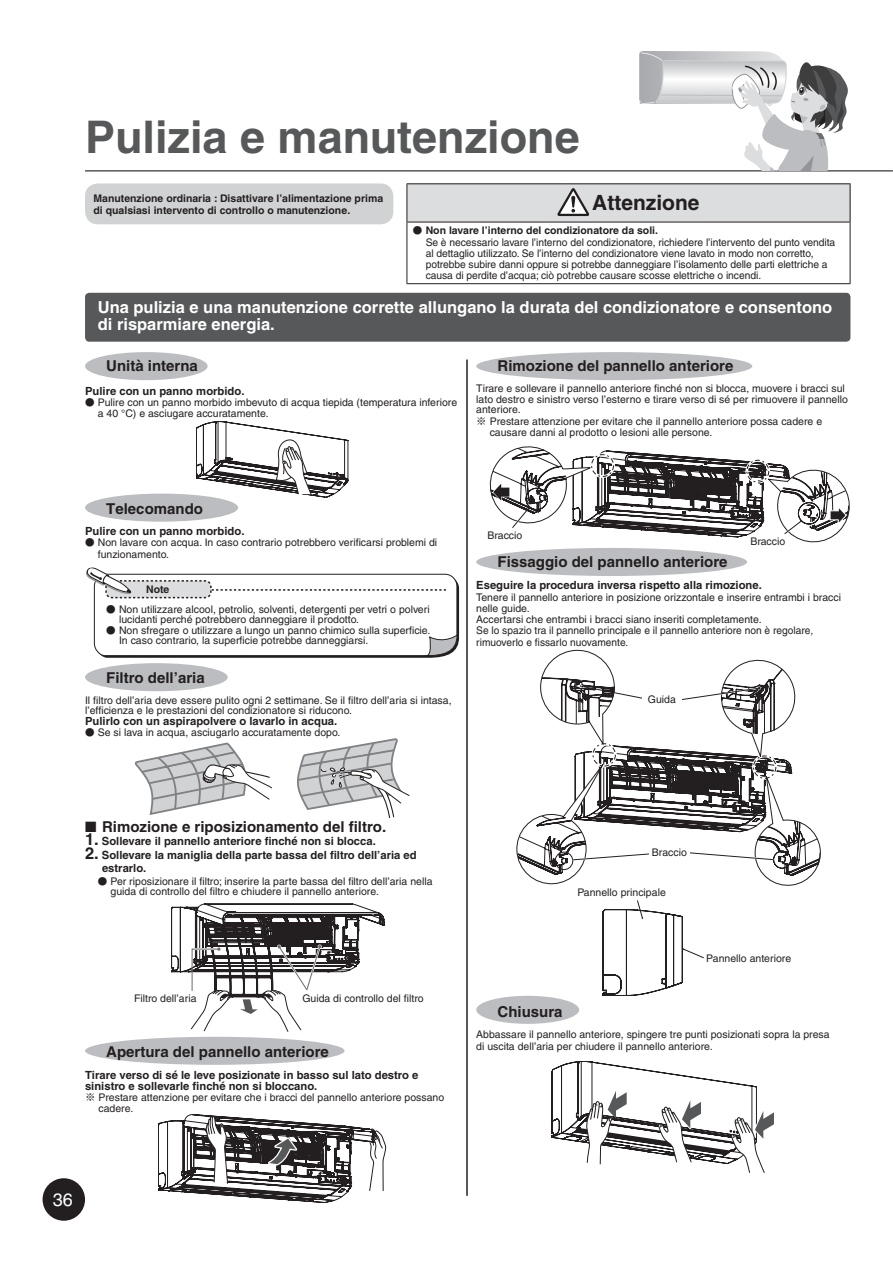
<style>
.page{position:relative;width:893px;height:1263px;background:#fff}
.page>*{position:absolute;margin:0;border:0;box-sizing:border-box;transform-origin:0 0}
.t1{font:700 45px "Helvetica";color:#57585a}
.t2{font:700 21px "Helvetica";color:#231f20}
.t3{font:18px "Helvetica";color:#fff}
.t4{font:700 16.5px/16.5px "Helvetica";color:#fff}
.t5{font:700 15px "Helvetica";color:#231f20}
.t6{font:700 11.25px/13.5px "Helvetica";color:#231f20}
.t7{font:10.5px/11.2px "Helvetica";color:#231f20}
.t8{font:700 10.5px/12px "Helvetica";color:#231f20}
.s1{font-size:27px}
.s2{font-weight:700}
.s3{font-family:"Shin Go Pro"}
.s4{font-size:16.5px}
</style>
<div class="page">
<div style="left:43px;top:1178px;width:42px;height:43px;background:#231f20;border-radius:50%"></div>
<hr style="left:85px;top:170px;width:808px;height:2px;background:#57585a">
<div style="left:85px;top:352px;width:123px;height:28px;background:#bcbdc0;border-radius:50%"></div>
<div style="left:85px;top:1037px;width:260px;height:28px;background:#bcbdc0;border-radius:50%"></div>
<div style="left:476px;top:352px;width:276px;height:28px;background:#bcbdc0;border-radius:50%"></div>
<div style="left:476px;top:548px;width:271px;height:28px;background:#bcbdc0;border-radius:50%"></div>
<div style="left:476px;top:996px;width:103px;height:28px;background:#bcbdc0;border-radius:50%"></div>
<div style="left:85px;top:494px;width:153px;height:28px;background:#bcbdc0;border-radius:50%"></div>
<div style="left:85px;top:663px;width:143px;height:28px;background:#bcbdc0;border-radius:50%"></div>
<svg style="left:196px;top:421px;width:152px;height:76px"></svg>
<svg style="left:86px;top:567px;width:373px;height:91px"></svg>
<svg style="left:135px;top:743px;width:137px;height:72px"></svg>
<svg style="left:297px;top:738px;width:112px;height:80px"></svg>
<svg style="left:171px;top:904px;width:214px;height:127px"></svg>
<svg style="left:158px;top:1114px;width:228px;height:89px"></svg>
<svg style="left:490px;top:446px;width:360px;height:110px"></svg>
<svg style="left:602px;top:900px;width:102px;height:96px"></svg>
<svg style="left:516px;top:650px;width:305px;height:236px"></svg>
<div style="left:649px;top:848px;width:41px;height:13px;background:#fff"></div>
<div style="left:642px;top:695px;width:40px;height:13px;background:#fff"></div>
<svg style="left:552px;top:1061px;width:222px;height:112px"></svg>
<hr style="left:466px;top:360px;width:2px;height:836px;background:#231f20">
<svg style="left:639px;top:51px;width:211px;height:120px"></svg>
<div style="left:85px;top:183px;width:308px;height:41px;background:#d1d2d4;border-radius:13px"></div>
<div style="left:407px;top:184px;width:443px;height:38px;background:#dcdddf"></div>
<hr style="left:407px;top:183px;width:443px;height:1px;background:#231f20">
<hr style="left:407px;top:184px;width:1px;height:38px;background:#231f20">
<hr style="left:850px;top:184px;width:1px;height:38px;background:#231f20">
<hr style="left:407px;top:222px;width:443px;height:1px;background:#231f20">
<hr style="left:407px;top:222px;width:1px;height:61px;background:#231f20">
<hr style="left:850px;top:222px;width:1px;height:61px;background:#231f20">
<hr style="left:407px;top:283px;width:443px;height:1px;background:#231f20">
<svg style="left:557px;top:188px;width:32px;height:28px"></svg>
<div style="left:85px;top:293px;width:765px;height:49px;background:#57585a;border-radius:4px"></div>
<h1 class="t1" style="left:85px;top:110px;width:496px">Pulizia e manutenzione</h1>
<p class="t8" style="left:94px;top:193px;width:291px">Manutenzione ordinaria : Disattivare l’alimentazione prima di qualsiasi intervento di controllo o manutenzione.</p>
<h2 class="t2" style="left:592px;top:190px;width:109px">Attenzione</h2>
<p class="t7" style="left:426px;top:225px;width:411px;text-indent:-13px"><span class="s1">•</span> <span class="s2">Non lavare l’interno del condizionatore da soli.<br></span>Se è necessario lavare l’interno del condizionatore, richiedere l’intervento del punto vendita al dettaglio utilizzato. Se l’interno del condizionatore viene lavato in modo non corretto, potrebbe subire danni oppure si potrebbe danneggiare l’isolamento delle parti elettriche a causa di perdite d’acqua; ciò potrebbe causare scosse elettriche o incendi.</p>
<h3 class="t4" style="left:98px;top:299px;width:736px">Una pulizia e una manutenzione corrette allungano la durata del condizionatore e consentono di risparmiare energia.</h3>
<h3 class="t5" style="left:106px;top:357px;width:93px">Unità interna</h3>
<p class="t6" style="left:85px;top:384px;width:161px">Pulire con un panno morbido.</p>
<p class="t7" style="left:98px;top:396px;width:361px;text-indent:-13px"><span class="s1">•</span> Pulire con un panno morbido imbevuto di acqua tiepida (temperatura inferiore a 40 °C) e asciugare accuratamente.</p>
<h3 class="t5" style="left:497px;top:357px;width:237px">Rimozione del pannello anteriore</h3>
<p class="t7" style="left:476px;top:383px;width:373px;line-height:10.5px">Tirare e sollevare il pannello anteriore finché non si blocca, muovere i bracci sul lato destro e sinistro verso l’esterno e tirare verso di sé per rimuovere il pannello anteriore.</p>
<p class="t7" style="left:490px;top:416px;width:334px;line-height:10.5px;text-indent:-13px"><span class="s3">※</span> Prestare attenzione per evitare che il pannello anteriore possa cadere e causare danni al prodotto o lesioni alle persone.</p>
<h3 class="t5" style="left:106px;top:500px;width:98px">Telecomando</h3>
<p class="t6" style="left:85px;top:524px;width:161px">Pulire con un panno morbido.</p>
<p class="t7" style="left:98px;top:537px;width:341px;text-indent:-13px"><span class="s1">•</span> Non lavare con acqua. In caso contrario potrebbero verificarsi problemi di funzionamento.</p>
<p class="t8" style="left:146px;top:584px;width:25px">Note</p>
<p class="t7" style="left:119px;top:604px;width:312px;line-height:10.5px;text-indent:-13px"><span class="s1">•</span> Non utilizzare alcool, petrolio, solventi, detergenti per vetri o polveri lucidanti perché potrebbero danneggiare il prodotto.</p>
<p class="t7" style="left:119px;top:625px;width:313px;line-height:10.5px;text-indent:-13px"><span class="s1">•</span> Non sfregare o utilizzare a lungo un panno chimico sulla superficie.<br>In caso contrario, la superficie potrebbe danneggiarsi.</p>
<h3 class="t5" style="left:106px;top:668px;width:100px">Filtro dell’aria</h3>
<p class="t7" style="left:85px;top:695px;width:368px;line-height:10.5px">Il filtro dell’aria deve essere pulito ogni 2 settimane. Se il filtro dell’aria si intasa, l’efficienza e le prestazioni del condizionatore si riducono.</p>
<p class="t6" style="left:85px;top:714px;width:254px">Pulirlo con un aspirapolvere o lavarlo in acqua.</p>
<p class="t7" style="left:85px;top:727px;width:257px"><span class="s1">•</span> Se si lava in acqua, asciugarlo accuratamente dopo.</p>
<p class="t7" style="left:487px;top:529px;width:36px">Braccio</p>
<p class="t7" style="left:750px;top:536px;width:36px">Braccio</p>
<h3 class="t5" style="left:497px;top:552px;width:232px">Fissaggio del pannello anteriore</h3>
<p class="t6" style="left:476px;top:579px;width:287px">Eseguire la procedura inversa rispetto alla rimozione.</p>
<p class="t7" style="left:476px;top:591px;width:366px">Tenere il pannello anteriore in posizione orizzontale e inserire entrambi i bracci nelle guide.<br>Accertarsi che entrambi i bracci siano inseriti completamente.<br>Se lo spazio tra il pannello principale e il pannello anteriore non è regolare, rimuoverlo e fissarlo nuovamente.</p>
<p class="t7" style="left:648px;top:694px;width:30px">Guida</p>
<h3 class="t5" style="left:85px;top:817px;width:303px">■ Rimozione e riposizionamento del filtro.</h3>
<p class="t6" style="left:85px;top:834px;width:292px"><span class="s4">1.</span> Sollevare il pannello anteriore finché non si blocca.</p>
<p class="t6" style="left:102px;top:848px;width:316px;text-indent:-17px"><span class="s4">2.</span> Sollevare la maniglia della parte bassa del filtro dell’aria ed estrarlo.</p>
<p class="t7" style="left:111px;top:876px;width:323px;line-height:10.5px;text-indent:-13px"><span class="s1">•</span> Per riposizionare il filtro; inserire la parte bassa del filtro dell’aria nella guida di controllo del filtro e chiudere il pannello anteriore.</p>
<p class="t7" style="left:134px;top:993px;width:64px">Filtro dell’aria</p>
<p class="t7" style="left:302px;top:993px;width:123px">Guida di controllo del filtro</p>
<h3 class="t5" style="left:106px;top:1042px;width:224px">Apertura del pannello anteriore</h3>
<p class="t6" style="left:85px;top:1069px;width:335px;line-height:11.2px">Tirare verso di sé le leve posizionate in basso sul lato destro e sinistro e sollevarle finché non si bloccano.</p>
<p class="t7" style="left:98px;top:1092px;width:347px;text-indent:-13px"><span class="s3">※</span> Prestare attenzione per evitare che i bracci del pannello anteriore possano cadere.</p>
<h3 class="t3" style="left:53px;top:1189px;width:22px">36</h3>
<p class="t7" style="left:652px;top:846px;width:36px">Braccio</p>
<p class="t7" style="left:577px;top:887px;width:90px">Pannello principale</p>
<p class="t7" style="left:706px;top:952px;width:86px">Pannello anteriore</p>
<h3 class="t5" style="left:497px;top:1002px;width:67px">Chiusura</h3>
<p class="t7" style="left:476px;top:1029px;width:355px;line-height:12px">Abbassare il pannello anteriore, spingere tre punti posizionati sopra la presa di uscita dell’aria per chiudere il pannello anteriore.</p>
</div>
